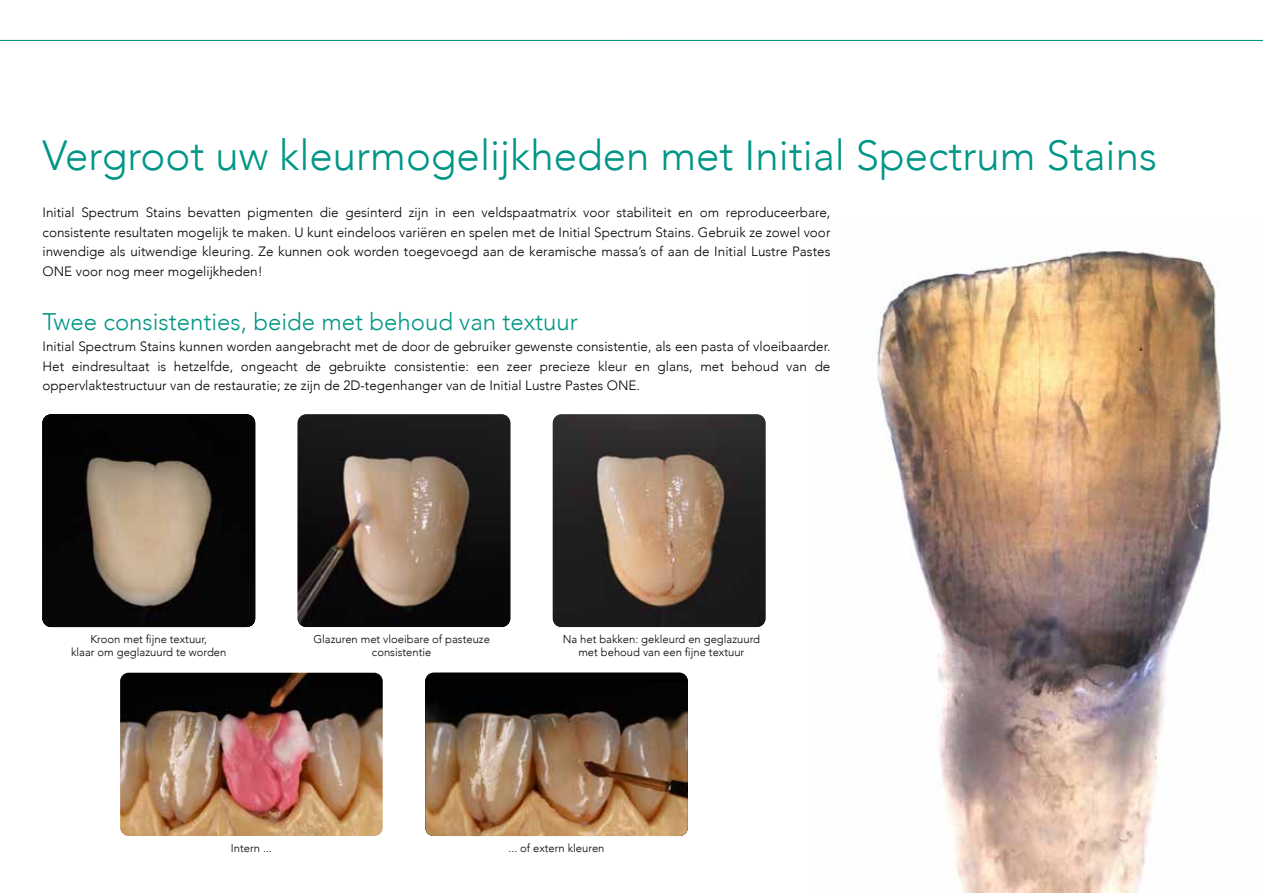
<style>
.page{position:relative;width:1263px;height:893px;background:#fff}
.page>*{position:absolute;margin:0;border:0;box-sizing:border-box;transform-origin:0 0}
.t1{font:300 42px "Avenir";color:#009686}
.t2{font:300 24px "Avenir";color:#009686}
.t3{font:300 13.5px/19.5px "Avenir";color:#000;text-align:justify}
.t4{font:300 11.25px/13.5px "Avenir";color:#000;text-align:center}
</style>
<div class="page">
<img style="left:877px;top:248px;width:345px;height:645px">
<img style="left:553px;top:414px;width:212px;height:213px">
<img style="left:298px;top:414px;width:212px;height:213px">
<img style="left:120px;top:673px;width:263px;height:163px">
<svg style="left:43px;top:414px;width:212px;height:213px;background:#3e3830"></svg>
<img style="left:425px;top:673px;width:263px;height:163px;border-radius:9px">
<svg style="left:0;top:39px;width:1263px;height:2px;background:#73c6b9"></svg>
<h1 class="t1" style="left:43px;top:130px;width:1116px">Vergroot uw kleurmogelijkheden met Initial Spectrum Stains</h1>
<p class="t3" style="left:43px;top:203px;width:789px">Initial Spectrum Stains bevatten pigmenten die gesinterd zijn in een veldspaatmatrix voor stabiliteit en om reproduceerbare, consistente resultaten mogelijk te maken. U kunt eindeloos variëren en spelen met de Initial Spectrum Stains. Gebruik ze zowel voor inwendige als uitwendige kleuring. Ze kunnen ook worden toegevoegd aan de keramische massa’s of aan de Initial Lustre Pastes ONE voor nog meer mogelijkheden!</p>
<h2 class="t2" style="left:43px;top:308px;width:537px">Twee consistenties, beide met behoud van textuur</h2>
<p class="t3" style="left:43px;top:337px;width:789px">Initial Spectrum Stains kunnen worden aangebracht met de door de gebruiker gewenste consistentie, als een pasta of vloeibaarder.<br>Het eindresultaat is hetzelfde, ongeacht de gebruikte consistentie: een zeer precieze kleur en glans, met behoud van de oppervlaktestructuur van de restauratie; ze zijn de 2D-tegenhanger van de Initial Lustre Pastes ONE.</p>
<p class="t4" style="left:71px;top:632px;width:157px">Kroon met fijne textuur,<br>klaar om geglazuurd te worden</p>
<p class="t4" style="left:313px;top:632px;width:178px">Glazuren met vloeibare of pasteuze consistentie</p>
<p class="t4" style="left:563px;top:632px;width:199px">Na het bakken: gekleurd en geglazuurd met behoud van een fijne textuur</p>
<p class="t4" style="left:231px;top:841px;width:42px">Intern ...</p>
<p class="t4" style="left:509px;top:841px;width:97px">... of extern kleuren</p>
</div>
